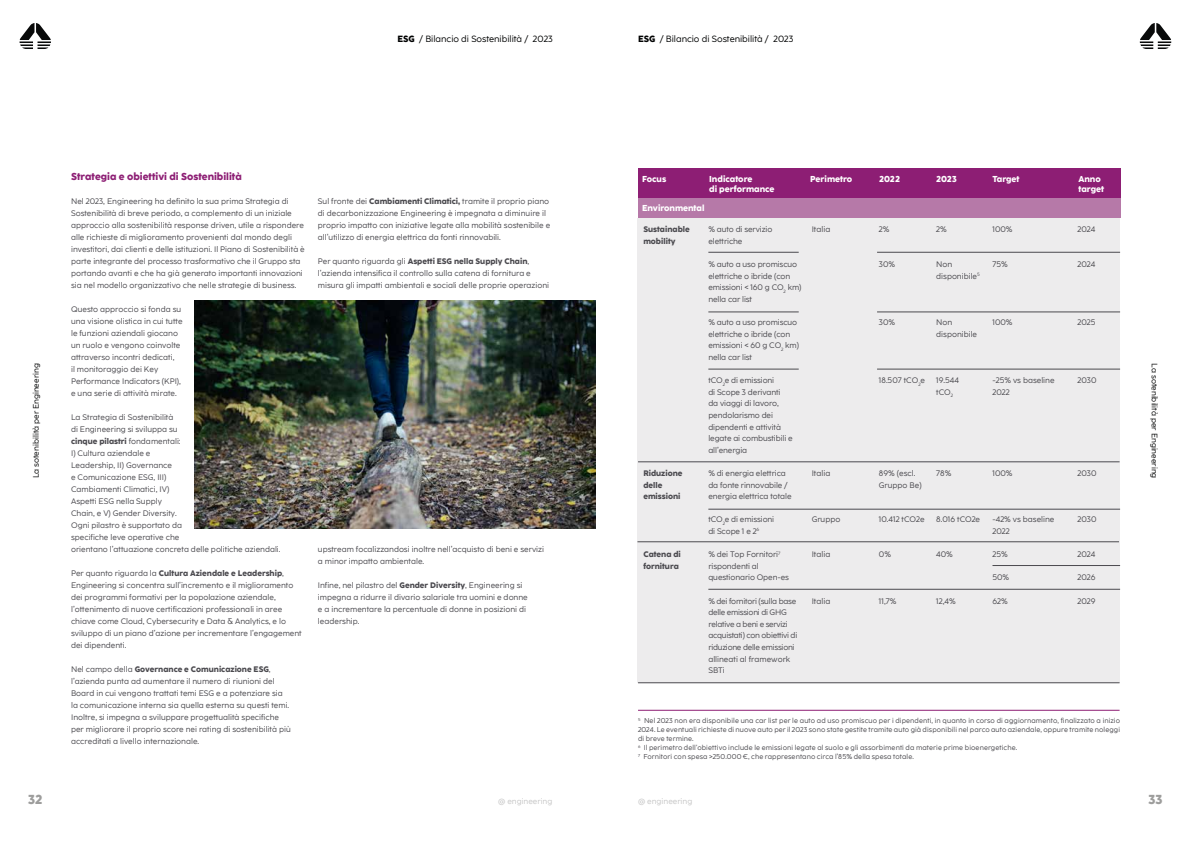
<style>
.page{position:relative;width:1191px;height:842px;background:#fff}
.page>*{position:absolute;margin:0;border:0;box-sizing:border-box;transform-origin:0 0}
.t1{font:800 13px "Coco Eng";color:#9d9d9c}
.t2{font:800 10px "Coco Eng";color:#8d1e74}
.t3{font:9px "Coco Eng";color:#010202}
.t4{font:800 8.6px "Coco Eng";color:#fff}
.t5{font:8px/12px "Coco Eng";color:#4b4a4f}
.t6{font:8px/11.6px "Coco Eng";letter-spacing:-.03em;color:#4b4a4f}
.t7{font:800 8px/11.6px "Coco Eng";color:#4b4a4f}
.t8{font:8px "Coco Eng";color:#010202}
.t9{font:8px "Coco Eng";color:#c6c6c6}
.t10{font:7px/9px "Coco Eng";letter-spacing:.01em;color:#4b4a4f}
.s1{font-weight:800}
</style>
<div class="page">
<svg style="left:20px;top:23px;width:31px;height:26px"></svg>
<svg style="left:1139px;top:23px;width:32px;height:26px"></svg>
<img style="left:194px;top:300px;width:401px;height:228px">
<div style="left:638px;top:218px;width:482px;height:465px;background:#edeced"></div>
<div style="left:638px;top:168px;width:482px;height:31px;background:#8d1e74"></div>
<div style="left:638px;top:199px;width:482px;height:19px;background:#b679a8"></div>
<hr style="left:638px;top:462px;width:481px;height:1px;background:#4b4a4f">
<hr style="left:708px;top:252px;width:90px;height:1px;background:#4b4a4f">
<hr style="left:877px;top:252px;width:243px;height:1px;background:#4b4a4f">
<hr style="left:708px;top:312px;width:90px;height:1px;background:#4b4a4f">
<hr style="left:708px;top:509px;width:412px;height:1px;background:#4b4a4f">
<hr style="left:708px;top:589px;width:412px;height:1px;background:#4b4a4f">
<hr style="left:992px;top:565px;width:128px;height:1px;background:#4b4a4f">
<hr style="left:877px;top:312px;width:243px;height:1px;background:#4b4a4f">
<hr style="left:708px;top:369px;width:90px;height:1px;background:#4b4a4f">
<hr style="left:877px;top:369px;width:243px;height:1px;background:#4b4a4f">
<hr style="left:637px;top:541px;width:482px;height:1px;background:#4b4a4f">
<hr style="left:638px;top:682px;width:481px;height:1px;background:#4b4a4f">
<hr style="left:638px;top:710px;width:481px;height:1px;background:#8d1e74">
<p class="t3" style="left:397px;top:33px;width:157px"><span class="s1">ESG</span> / Bilancio di Sostenibilità / 2023</p>
<p class="t3" style="left:638px;top:33px;width:157px"><span class="s1">ESG</span> / Bilancio di Sostenibilità / 2023</p>
<p class="t2" style="left:71px;top:169px;width:172px">Strategia e obiettivi di Sostenibilità</p>
<p class="t5" style="left:71px;top:195px;width:235px">Nel 2023, Engineering ha definito la sua prima Strategia di Sostenibilità di breve periodo, a complemento di un iniziale approccio alla sostenibilità response driven, utile a rispondere alle richieste di miglioramento provenienti dal mondo degli investitori, dai clienti e delle istituzioni. Il Piano di Sostenibilità è parte integrante del processo trasformativo che il Gruppo sta portando avanti e che ha già generato importanti innovazioni sia nel modello organizzativo che nelle strategie di business.</p>
<p class="t5" style="left:71px;top:303px;width:113px">Questo approccio si fonda su una visione olistica in cui tutte le funzioni aziendali giocano un ruolo e vengono coinvolte attraverso incontri dedicati,<br>il monitoraggio dei Key<br>Performance Indicators (KPI), e una serie di attività mirate.</p>
<p class="t5" style="left:71px;top:411px;width:210px">La Strategia di Sostenibilità<br>di Engineering si sviluppa su<br><span class="s1">cinque pilastri</span> fondamentali:<br>I) Cultura aziendale e<br>Leadership, II) Governance<br>e Comunicazione ESG, III)<br>Cambiamenti Climatici, IV)<br>Aspetti ESG nella Supply<br>Chain, e V) Gender Diversity.<br>Ogni pilastro è supportato da<br>specifiche leve operative che<br>orientano l’attuazione concreta delle politiche aziendali.</p>
<p class="t5" style="left:71px;top:567px;width:232px">Per quanto riguarda la <span class="s1">Cultura Aziendale e Leadership</span>, Engineering si concentra sull’incremento e il miglioramento dei programmi formativi per la popolazione aziendale, l’ottenimento di nuove certificazioni professionali in aree chiave come Cloud, Cybersecurity e Data &amp; Analytics, e lo sviluppo di un piano d’azione per incrementare l’engagement dei dipendenti.</p>
<p class="t5" style="left:71px;top:663px;width:221px">Nel campo della <span class="s1">Governance e Comunicazione ESG</span>, l’azienda punta ad aumentare il numero di riunioni del Board in cui vengono trattati temi ESG e a potenziare sia la comunicazione interna sia quella esterna su questi temi.<br>Inoltre, si impegna a sviluppare progettualità specifiche per migliorare il proprio score nei rating di sostenibilità più accreditati a livello internazionale.</p>
<p class="t4" style="left:642px;top:172px;width:26px">Focus</p>
<p class="t4" style="left:709px;top:172px;width:45px">Indicatore</p>
<p class="t4" style="left:810px;top:172px;width:43px">Perimetro</p>
<p class="t4" style="left:879px;top:172px;width:22px">2022</p>
<p class="t4" style="left:936px;top:172px;width:22px">2023</p>
<p class="t4" style="left:992px;top:172px;width:29px">Target</p>
<p class="t4" style="left:1078px;top:172px;width:24px">Anno</p>
<p class="t4" style="left:709px;top:183px;width:67px">di performance</p>
<p class="t4" style="left:1078px;top:183px;width:27px">target</p>
<p class="t4" style="left:642px;top:202px;width:64px">Environmental</p>
<p class="t7" style="left:643px;top:223px;width:48px">Sustainable mobility</p>
<p class="t5" style="left:318px;top:195px;width:234px">Sul fronte dei <span class="s1">Cambiamenti Climatici,</span> tramite il proprio piano di decarbonizzazione Engineering è impegnata a diminuire il proprio impatto con iniziative legate alla mobilità sostenibile e all’utilizzo di energia elettrica da fonti rinnovabili.</p>
<p class="t5" style="left:318px;top:255px;width:233px">Per quanto riguarda gli <span class="s1">Aspetti ESG nella Supply Chain</span>, l’azienda intensifica il controllo sulla catena di fornitura e misura gli impatti ambientali e sociali delle proprie operazioni</p>
<p class="t5" style="left:811px;top:223px;width:20px">Italia</p>
<p class="t5" style="left:708px;top:223px;width:65px;line-height:11.6px">% auto di servizio elettriche</p>
<p class="t5" style="left:708px;top:258px;width:95px;line-height:11.6px">% auto a uso promiscuo elettriche o ibride (con emissioni &lt; 160 g CO<sub>2</sub> km) nella car list</p>
<p class="t5" style="left:708px;top:316px;width:92px;line-height:11.6px">% auto a uso promiscuo elettriche o ibride (con emissioni &lt; 60 g CO<sub>2</sub> km) nella car list</p>
<p class="t5" style="left:708px;top:374px;width:86px;line-height:11.6px">tCO<sub>2</sub>e di emissioni<br>di Scope 3 derivanti<br>da viaggi di lavoro, pendolarismo dei dipendenti e attività legate ai combustibili e all’energia</p>
<p class="t5" style="left:708px;top:467px;width:85px;line-height:11.6px">% di energia elettrica da fonte rinnovabile / energia elettrica totale</p>
<p class="t5" style="left:708px;top:513px;width:67px;line-height:11.6px">tCO<sub>2</sub>e di emissioni di Scope 1 e 2<sup>6</sup></p>
<p class="t5" style="left:708px;top:548px;width:82px;line-height:11.6px">% dei Top Fornitori<sup>7 </sup>rispondenti al questionario Open-es</p>
<p class="t6" style="left:708px;top:595px;width:90px">% dei fornitori (sulla base delle emissioni di GHG relative a beni e servizi acquistati) con obiettivi di riduzione delle emissioni allineati al framework<br>SBTi</p>
<p class="t5" style="left:879px;top:223px;width:12px">2%</p>
<p class="t5" style="left:879px;top:258px;width:18px">30%</p>
<p class="t5" style="left:936px;top:223px;width:12px">2%</p>
<p class="t5" style="left:936px;top:258px;width:45px;line-height:11.6px">Non disponibile<sup>5</sup></p>
<p class="t5" style="left:936px;top:316px;width:42px;line-height:11.6px">Non disponibile</p>
<p class="t5" style="left:936px;top:374px;width:24px;line-height:11.6px">19.544 tCO<sub>2</sub></p>
<p class="t5" style="left:1077px;top:223px;width:19px">2024</p>
<p class="t5" style="left:1077px;top:258px;width:19px">2024</p>
<p class="t5" style="left:992px;top:223px;width:22px">100%</p>
<p class="t5" style="left:992px;top:258px;width:17px">75%</p>
<p class="t5" style="left:1077px;top:316px;width:19px">2025</p>
<p class="t5" style="left:879px;top:316px;width:18px">30%</p>
<p class="t5" style="left:992px;top:316px;width:22px">100%</p>
<p class="t8" style="left:31px;top:478px;width:116px;rotate:-90deg">La sotenibilità per Engineering</p>
<p class="t8" style="left:1159px;top:363px;width:116px;rotate:90deg">La sotenibilità per Engineering</p>
<p class="t5" style="left:992px;top:374px;width:64px;line-height:11.6px">-25% vs baseline<br>2022</p>
<p class="t5" style="left:1077px;top:374px;width:20px">2030</p>
<p class="t5" style="left:879px;top:374px;width:48px">18.507 tCO<sub>2</sub>e</p>
<p class="t5" style="left:879px;top:467px;width:44px;line-height:11.6px">89% (escl.<br>Gruppo Be)</p>
<p class="t5" style="left:879px;top:513px;width:47px">10.412 tCO2e</p>
<p class="t5" style="left:879px;top:548px;width:14px">0%</p>
<p class="t7" style="left:643px;top:467px;width:41px">Riduzione delle emissioni</p>
<p class="t5" style="left:811px;top:467px;width:20px">Italia</p>
<p class="t5" style="left:1077px;top:467px;width:20px">2030</p>
<p class="t5" style="left:936px;top:467px;width:17px">78%</p>
<p class="t5" style="left:992px;top:467px;width:22px">100%</p>
<p class="t5" style="left:992px;top:513px;width:63px;line-height:11.6px">-42% vs baseline<br>2022</p>
<p class="t5" style="left:992px;top:548px;width:17px">25%</p>
<p class="t5" style="left:992px;top:571px;width:18px">50%</p>
<p class="t5" style="left:992px;top:594px;width:17px">62%</p>
<p class="t5" style="left:811px;top:513px;width:30px">Gruppo</p>
<p class="t5" style="left:811px;top:548px;width:20px">Italia</p>
<p class="t5" style="left:936px;top:513px;width:45px">8.016 tCO2e</p>
<p class="t5" style="left:936px;top:548px;width:18px">40%</p>
<p class="t5" style="left:1077px;top:513px;width:20px">2030</p>
<p class="t5" style="left:1077px;top:548px;width:19px">2024</p>
<p class="t5" style="left:1077px;top:571px;width:20px">2026</p>
<p class="t5" style="left:1077px;top:594px;width:20px">2029</p>
<p class="t5" style="left:318px;top:543px;width:228px">upstream focalizzandosi inoltre nell’acquisto di beni e servizi a minor impatto ambientale.</p>
<p class="t5" style="left:318px;top:579px;width:211px">Infine, nel pilastro del <span class="s1">Gender Diversity</span>, Engineering si impegna a ridurre il divario salariale tra uomini e donne e a incrementare la percentuale di donne in posizioni di leadership.</p>
<p class="t7" style="left:643px;top:548px;width:39px">Catena di fornitura</p>
<p class="t5" style="left:811px;top:594px;width:20px">Italia</p>
<p class="t5" style="left:936px;top:594px;width:21px">12,4%</p>
<p class="t5" style="left:879px;top:594px;width:19px">11,7%</p>
<p class="t10" style="left:638px;top:716px;width:483px"><sup>5</sup> Nel 2023 non era disponibile una car list per le auto ad uso promiscuo per i dipendenti, in quanto in corso di aggiornamento, finalizzato a inizio 2024. Le eventuali richieste di nuove auto per il 2023 sono state gestite tramite auto già disponibili nel parco auto aziendale, oppure tramite noleggi di breve termine.<br><sup>6</sup> Il perimetro dell'obiettivo include le emissioni legate al suolo e gli assorbimenti da materie prime bioenergetiche.<br><sup>7</sup> Fornitori con spesa &gt;250.000 €, che rappresentano circa l’85% della spesa totale.</p>
<h1 class="t1" style="left:28px;top:790px;width:16px">32</h1>
<h1 class="t1" style="left:1148px;top:790px;width:16px">33</h1>
<p class="t9" style="left:498px;top:796px;width:56px">@ engineering</p>
<p class="t9" style="left:638px;top:796px;width:56px">@ engineering</p>
</div>
